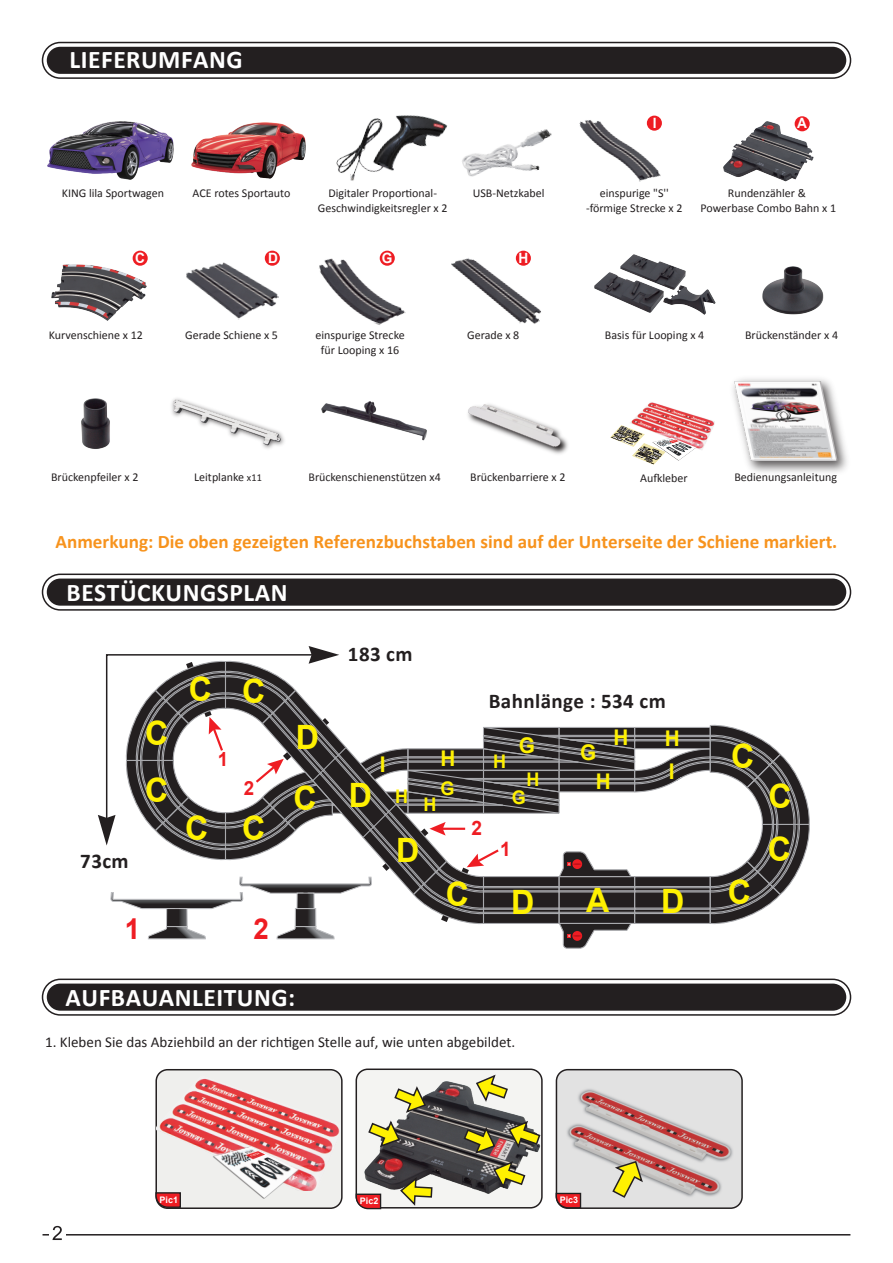
<style>
.page{position:relative;width:893px;height:1263px;background:#fff}
.page>*{position:absolute;margin:0;border:0;box-sizing:border-box;transform-origin:0 0}
.t1{font:700 33.6px "Arial";color:#fff101;scale:.96 1}
.t2{font:700 28.8px "Arial";color:#ee1d23;scale:.96 1}
.t3{font:700 25.5px "Calibri";letter-spacing:.02em;color:#fff}
.t4{font:700 21.6px "Arial";color:#fff101;scale:.96 1}
.t5{font:700 21px "Calibri";letter-spacing:.02em;color:#231f20}
.t6{font:700 19.8px "Arial";color:#ee1d23;scale:.96 1}
.t7{font:700 19.5px "Arial";color:#ee1d23;scale:.96 1}
.t8{font:700 19.05px "Calibri";color:#f7931d}
.t9{font:700 18.75px "Arial";color:#fff101;scale:.96 1}
.t10{font:15px "Calibri";color:#231f20}
.t11{font:700 14.25px "Arial";color:#fff;scale:.96 1}
.t12{font:12px/14.4px "Calibri";color:#231f20;text-align:center}
.t13{font:700 9px "Arial";color:#fff}
.s1{font-size:10.65px}
</style>
<div class="page">
<hr style="left:43px;top:1234px;width:807px;height:1px;background:#231f20">
<div style="left:49px;top:1228px;width:17px;height:14px;background:#fff"></div>
<svg style="left:53px;top:1226px;width:9px;height:14px"></svg>
<img style="left:336px;top:115px;width:112px;height:66px">
<img style="left:47px;top:121px;width:127px;height:58px">
<img style="left:192px;top:123px;width:113px;height:55px">
<img style="left:611px;top:426px;width:18px;height:19px">
<img style="left:633px;top:450px;width:22px;height:14px">
<div style="left:356px;top:1069px;width:186px;height:139px;background:#f4f4f2;border-radius:11px"></div>
<div style="left:356px;top:1068px;width:187px;height:140px;border:2px solid #231f20;border-radius:11px"></div>
<img style="left:360px;top:1073px;width:183px;height:129px">
<svg style="left:355px;top:1193px;width:27px;height:17px"></svg>
<svg style="left:367px;top:1084px;width:60px;height:64px"></svg>
<svg style="left:399px;top:1175px;width:34px;height:32px"></svg>
<svg style="left:463px;top:1119px;width:78px;height:71px"></svg>
<svg style="left:475px;top:1073px;width:34px;height:31px"></svg>
<div style="left:156px;top:1070px;width:186px;height:138px;background:#efefed;border-radius:11px"></div>
<div style="left:155px;top:1069px;width:188px;height:140px;border:2px solid #231f20;border-radius:11px"></div>
<img style="left:156px;top:1070px;width:185px;height:121px">
<img style="left:210px;top:1125px;width:94px;height:74px">
<img style="left:556px;top:1070px;width:184px;height:136px">
<div style="left:556px;top:1069px;width:187px;height:140px;border:2px solid #231f20;border-radius:11px"></div>
<svg style="left:611px;top:1160px;width:33px;height:39px"></svg>
<svg style="left:155px;top:1191px;width:27px;height:17px"></svg>
<svg style="left:555px;top:1192px;width:27px;height:17px"></svg>
<img style="left:629px;top:402px;width:85px;height:48px">
<img style="left:651px;top:429px;width:46px;height:34px">
<div style="left:42px;top:42px;width:809px;height:37px;border:2px solid #231f20;border-radius:18px"></div>
<div style="left:47px;top:47px;width:799px;height:27px;background:#231f20;border-radius:14px"></div>
<div style="left:42px;top:573px;width:809px;height:38px;border:2px solid #231f20;border-radius:18px"></div>
<div style="left:47px;top:578px;width:799px;height:28px;background:#231f20;border-radius:14px"></div>
<div style="left:42px;top:978px;width:809px;height:38px;border:2px solid #231f20;border-radius:18px"></div>
<div style="left:47px;top:983px;width:799px;height:28px;background:#231f20;border-radius:14px"></div>
<svg style="left:98px;top:646px;width:712px;height:303px"></svg>
<img style="left:171px;top:403px;width:113px;height:42px">
<img style="left:172px;top:398px;width:108px;height:51px">
<img style="left:186px;top:257px;width:94px;height:63px">
<img style="left:321px;top:402px;width:106px;height:39px">
<img style="left:81px;top:398px;width:29px;height:51px">
<img style="left:763px;top:267px;width:60px;height:48px">
<img style="left:723px;top:121px;width:90px;height:61px">
<div style="left:795px;top:116px;width:15px;height:15px;background:#ee1d23;border-radius:50%"></div>
<div style="left:133px;top:251px;width:15px;height:15px;background:#ee1d23;border-radius:50%"></div>
<div style="left:265px;top:251px;width:15px;height:15px;background:#ee1d23;border-radius:50%"></div>
<div style="left:380px;top:251px;width:15px;height:15px;background:#ee1d23;border-radius:50%"></div>
<div style="left:516px;top:251px;width:15px;height:15px;background:#ee1d23;border-radius:50%"></div>
<img style="left:451px;top:253px;width:90px;height:71px">
<img style="left:579px;top:115px;width:83px;height:67px">
<img style="left:319px;top:253px;width:87px;height:72px">
<img style="left:594px;top:272px;width:70px;height:40px">
<img style="left:620px;top:254px;width:65px;height:36px">
<img style="left:664px;top:285px;width:51px;height:30px">
<img style="left:51px;top:263px;width:96px;height:58px">
<img style="left:483px;top:404px;width:85px;height:50px">
<img style="left:468px;top:405px;width:93px;height:41px">
<img style="left:462px;top:129px;width:90px;height:48px">
<img style="left:733px;top:378px;width:114px;height:95px">
<img style="left:734px;top:381px;width:104px;height:80px">
<h3 class="t3" style="left:70px;top:43px;width:175px">LIEFERUMFANG</h3>
<p class="t12" style="left:62px;top:186px;width:104px">KING lila Sportwagen</p>
<p class="t12" style="left:193px;top:186px;width:99px">ACE rotes Sportauto</p>
<p class="t11" style="left:653px;top:114px;width:5px">I</p>
<p class="t11" style="left:797px;top:113px;width:12px">A</p>
<p class="t12" style="left:473px;top:186px;width:73px">USB-Netzkabel</p>
<p class="t12" style="left:586px;top:186px;width:98px">einspurige "S'' -förmige Strecke x 2</p>
<p class="t12" style="left:318px;top:186px;width:131px">Digitaler Proportional-<br>Geschwindigkeitsregler x 2</p>
<p class="t12" style="left:700px;top:186px;width:137px">Rundenzähler &amp;<br>Powerbase Combo Bahn x 1</p>
<p class="t11" style="left:135px;top:249px;width:12px">C</p>
<p class="t11" style="left:268px;top:249px;width:12px">D</p>
<p class="t11" style="left:382px;top:249px;width:13px">G</p>
<p class="t11" style="left:518px;top:249px;width:12px">H</p>
<p class="t12" style="left:316px;top:328px;width:91px">einspurige Strecke für Looping x 16</p>
<p class="t12" style="left:605px;top:328px;width:101px">Basis für Looping x 4</p>
<p class="t12" style="left:49px;top:328px;width:96px">Kurvenschiene x 12</p>
<p class="t12" style="left:185px;top:328px;width:94px">Gerade Schiene x 5</p>
<p class="t12" style="left:745px;top:328px;width:95px">Brückenständer x 4</p>
<p class="t12" style="left:467px;top:328px;width:54px">Gerade x 8</p>
<p class="t12" style="left:51px;top:470px;width:89px">Brückenpfeiler x 2</p>
<p class="t12" style="left:194px;top:470px;width:69px">Leitplanke <span class="s1">x11</span></p>
<p class="t12" style="left:308px;top:470px;width:134px">Brückenschienenstützen x4</p>
<p class="t12" style="left:470px;top:470px;width:97px">Brückenbarriere x 2</p>
<p class="t12" style="left:640px;top:471px;width:49px">Aufkleber</p>
<p class="t12" style="left:734px;top:470px;width:104px">Bedienungsanleitung</p>
<h3 class="t8" style="left:56px;top:530px;width:783px">Anmerkung: Die oben gezeigten Referenzbuchstaben sind auf der Unterseite der Schiene markiert.</h3>
<h3 class="t3" style="left:67px;top:577px;width:222px">BESTÜCKUNGSPLAN</h3>
<h1 class="t1" style="left:145px;top:710px;width:26px">C</h1>
<h1 class="t1" style="left:145px;top:768px;width:26px">C</h1>
<h3 class="t5" style="left:80px;top:847px;width:50px">73cm</h3>
<h1 class="t1" style="left:189px;top:668px;width:81px">C C</h1>
<h3 class="t7" style="left:218px;top:746px;width:12px">1</h3>
<h1 class="t1" style="left:185px;top:805px;width:26px">C</h1>
<h3 class="t7" style="left:244px;top:775px;width:12px">2</h3>
<h1 class="t1" style="left:242px;top:805px;width:26px">C</h1>
<h2 class="t2" style="left:125px;top:909px;width:18px">1</h2>
<h2 class="t2" style="left:254px;top:909px;width:18px">2</h2>
<h1 class="t1" style="left:296px;top:715px;width:26px">D</h1>
<h1 class="t1" style="left:293px;top:775px;width:26px">C</h1>
<h3 class="t5" style="left:348px;top:641px;width:66px">183 cm</h3>
<h3 class="t5" style="left:489px;top:688px;width:179px">Bahnlänge : 534 cm</h3>
<h1 class="t1" style="left:349px;top:773px;width:26px">D</h1>
<h3 class="t4" style="left:380px;top:750px;width:8px">I</h3>
<h3 class="t4" style="left:440px;top:744px;width:17px">H</h3>
<h3 class="t9" style="left:493px;top:749px;width:15px">H</h3>
<h3 class="t4" style="left:519px;top:731px;width:18px">G</h3>
<h3 class="t4" style="left:580px;top:738px;width:18px">G</h3>
<h3 class="t4" style="left:614px;top:722px;width:17px">H</h3>
<h3 class="t9" style="left:440px;top:775px;width:16px">G</h3>
<h3 class="t9" style="left:395px;top:787px;width:45px">H H</h3>
<h1 class="t1" style="left:396px;top:828px;width:26px">D</h1>
<h3 class="t6" style="left:471px;top:815px;width:13px">2</h3>
<h3 class="t9" style="left:527px;top:767px;width:15px">H</h3>
<h3 class="t4" style="left:596px;top:767px;width:17px">H</h3>
<h3 class="t9" style="left:512px;top:785px;width:16px">G</h3>
<h3 class="t6" style="left:500px;top:835px;width:13px">1</h3>
<h3 class="t4" style="left:665px;top:724px;width:17px">H</h3>
<h3 class="t4" style="left:669px;top:757px;width:8px">I</h3>
<h1 class="t1" style="left:731px;top:734px;width:26px">C</h1>
<h1 class="t1" style="left:446px;top:871px;width:26px">C</h1>
<h1 class="t1" style="left:511px;top:879px;width:26px">D</h1>
<h1 class="t1" style="left:661px;top:879px;width:26px">D</h1>
<h1 class="t1" style="left:728px;top:870px;width:26px">C</h1>
<h1 class="t1" style="left:586px;top:878px;width:26px">A</h1>
<h1 class="t1" style="left:768px;top:774px;width:26px">C</h1>
<h1 class="t1" style="left:768px;top:827px;width:26px">C</h1>
<h3 class="t3" style="left:66px;top:981px;width:231px">AUFBAUANLEITUNG:</h3>
<p class="t10" style="left:45px;top:1032px;width:472px">1. Kleben Sie das Abziehbild an der richtigen Stelle auf, wie unten abgebildet.</p>
<p class="t13" style="left:160px;top:1193px;width:20px">Pic1</p>
<p class="t13" style="left:360px;top:1195px;width:20px">Pic2</p>
<p class="t13" style="left:560px;top:1194px;width:20px">Pic3</p>
</div>
